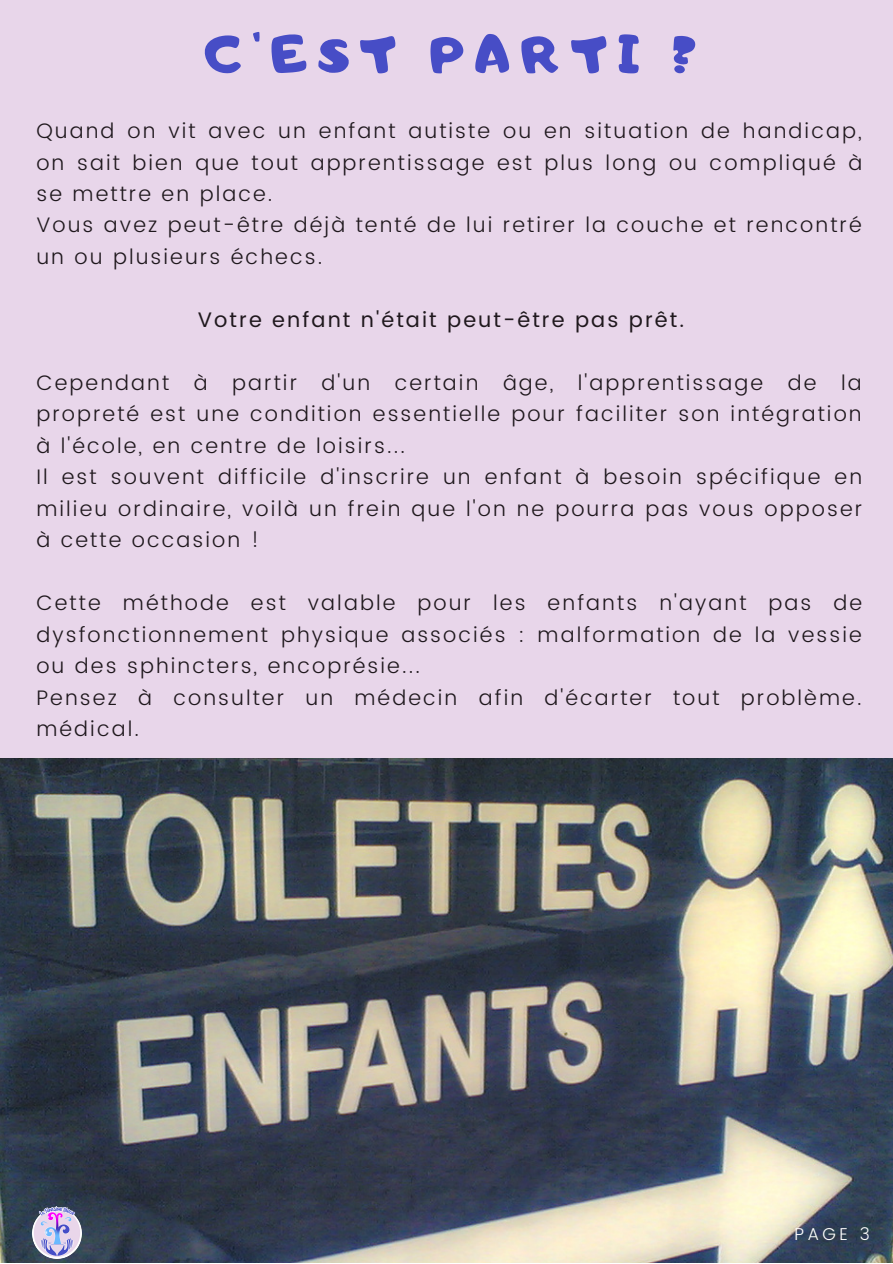
<style>
.page{position:relative;width:893px;height:1264px;background:#fff}
.page>*{position:absolute;margin:0;border:0;box-sizing:border-box;transform-origin:0 0}
.t1{font:51px "Adigiana Toybox";letter-spacing:.2em;color:#474dc6}
.t2{font:300 21px/31.5px "Poppins";letter-spacing:.1em;color:#1f181d}
.t3{font:21px "Poppins";letter-spacing:.1em;color:#1f181d}
.t4{font:300 17.1px "Poppins";color:#fff}
</style>
<div class="page">
<div style="left:0;top:0;width:892px;height:1262px;background:#e8d6ea"></div>
<img style="left:0;top:758px;width:892px;height:504px">
<img style="left:32px;top:1206px;width:50px;height:52px">
<h1 class="t1" style="left:204px;top:21px;width:494px">C'EST PARTI ?</h1>
<p class="t2" style="left:36px;top:115px;width:827px">Quand on vit avec un enfant autiste ou en situation de handicap, on sait bien que tout apprentissage est plus long ou compliqué à se mettre en place.<br>Vous avez peut-être déjà tenté de lui retirer la couche et rencontré un ou plusieurs échecs.</p>
<p class="t3" style="left:198px;top:307px;width:487px">Votre enfant n'était peut-être pas prêt.</p>
<p class="t2" style="left:36px;top:367px;width:827px">Cependant à partir d'un certain âge, l'apprentissage de la propreté est une condition essentielle pour faciliter son intégration à l'école, en centre de loisirs...<br>Il est souvent difficile d'inscrire un enfant à besoin spécifique en milieu ordinaire, voilà un frein que l'on ne pourra pas vous opposer à cette occasion !</p>
<p class="t2" style="left:36px;top:587px;width:827px">Cette méthode est valable pour les enfants n'ayant pas de dysfonctionnement physique associés : malformation de la vessie ou des sphincters, encoprésie...<br>Pensez à consulter un médecin afin d'écarter tout problème. médical.</p>
<p class="t4" style="left:794px;top:1224px;width:77px">PAGE 3</p>
</div>
